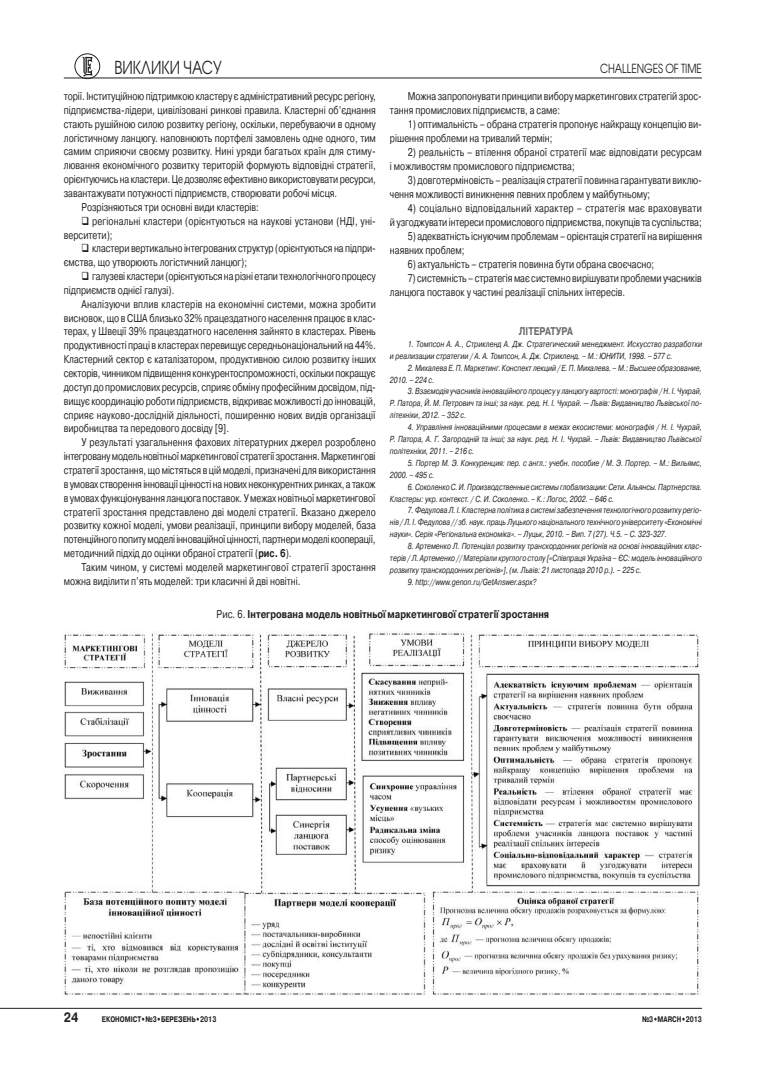
<style>
.page{position:relative;width:780px;height:1081px;background:#fff}
.page>*{position:absolute;margin:0;border:0;box-sizing:border-box;transform-origin:0 0}
.t1{font:17.75px "Avant Garde Gothic C";color:#231f20;scale:.79 1}
.t2{font:700 13.5px "Pragmatica C";color:#231f20;scale:.83 1}
.t3{font:12.5px "Avant Garde Gothic C";letter-spacing:-.005em;color:#231f20;scale:.8 1}
.t4{font:11.25px/14px "Pragmatica C";color:#231f20;scale:.77 1}
.t5{font:11.25px "Pragmatica C";letter-spacing:-.02em;color:#231f20;scale:.77 1}
.t6{font:11.25px "Pragmatica C";letter-spacing:.02em;color:#231f20;scale:.77 1}
.t7{font:700 11.25px "Pragmatica C";color:#231f20;scale:.8 1}
.t8{font:700 11.25px "Pragmatica C";color:#6c6d70;scale:.77 1}
.t9{font:italic 8.75px/11.9px "Pragmatica C";color:#231f20;scale:.77 1}
.t10{font:700 8.12px "Pragmatica C";color:#231f20;scale:.77 1}
.s1{font-weight:400}
.s2{font-weight:700}
</style>
<div class="page">
<hr style="left:64px;top:78px;width:638px;height:1px;background:#231f20">
<hr style="left:0;top:1008px;width:702px;height:1px;background:#231f20">
<svg style="left:82px;top:57px;width:10px;height:19px"></svg>
<div style="left:74px;top:53px;width:26px;height:26px;border:1px solid #231f20;border-radius:50%"></div>
<img style="left:64px;top:631px;width:637px;height:364px">
<h1 class="t1" style="left:114px;top:57px;width:137px">ВИКЛИКИ ЧАСУ</h1>
<p class="t3" style="left:600px;top:61px;width:129px">CHALLENGES OF TIME</p>
<p class="t4" style="left:390px;top:89px;width:406px;text-indent:18px">Можна запропонувати принципи вибору маркетингових стратегій зрос&shy;тання промислових підприємств, а саме:</p>
<p class="t4" style="left:390px;top:117px;width:406px;text-indent:18px">1) оптимальність – обрана стратегія пропонує найкращу концепцію ви&shy;рішення проблеми на тривалий термін;</p>
<p class="t4" style="left:390px;top:145px;width:406px;text-indent:18px">2) реальність – втілення обраної стратегії має відповідати ресурсам і можливостям промислового підприємства;</p>
<p class="t4" style="left:390px;top:173px;width:406px;text-indent:18px">3) довготерміновість – реалізація стратегії повинна гарантувати виклю&shy;чення можливості виникнення певних проблем у майбутньому;</p>
<p class="t4" style="left:390px;top:201px;width:406px;text-align:right">4) соціально відповідальний характер – стратегія має враховувати<br>й узгоджувати інтереси промислового підприємства, покупців та суспільства;</p>
<p class="t4" style="left:390px;top:229px;width:407px;text-indent:18px">5) адекватність існуючим проблемам – орієнтація стратегії на вирішення наявних проблем;</p>
<p class="t4" style="left:407px;top:257px;width:321px">6) актуальність – стратегія повинна бути обрана своєчасно;</p>
<p class="t4" style="left:390px;top:271px;width:406px;text-indent:18px">7) системність – стратегія має системно вирішувати проблеми учасників ланцюга поставок у частині реалізації спільних інтересів.</p>
<p class="t8" style="left:519px;top:325px;width:72px">ЛІТЕРАТУРА</p>
<p class="t9" style="left:390px;top:338px;width:407px;text-indent:18px">1. Томпсон А. А., Стрикленд А. Дж. Стратегический менеджмент. Искусство разработки и реализации стратегии / А. А. Томпсон, А. Дж. Стрикленд. – М.: ЮНИТИ, 1998. – 577 с.</p>
<p class="t9" style="left:390px;top:362px;width:406px;text-indent:18px">2. Михалева Е. П. Маркетинг. Конспект лекций / Е. П. Михалева. – М.: Высшее образование,<br>2010. – 224 с.</p>
<p class="t9" style="left:390px;top:385px;width:406px;text-align:justify;text-indent:18px">3. Взаємодія учасників інноваційного процесу у ланцюгу вартості: монографія / Н. І. Чухрай, Р. Патора, Й. М. Петрович та інші; за наук. ред. Н. І. Чухрай. — Львів: Видавництво Львівської по&shy;літехніки, 2012. – 352 с.</p>
<p class="t9" style="left:390px;top:421px;width:407px;text-align:justify;text-indent:18px">4. Управління інноваційними процесами в межах екосистеми: монографія / Н. І. Чухрай, Р. Патора, А. Г. Загородній та інші; за наук. ред. Н. І. Чухрай. – Львів: Видавництво Львівської політехніки, 2011. – 216 с.</p>
<p class="t9" style="left:390px;top:457px;width:406px;text-indent:18px">5. Портер М. Э. Конкуренция: пер. с англ.: учебн. пособие / М. Э. Портер. – М.: Вильямс,<br>2000. – 495 с.</p>
<p class="t9" style="left:390px;top:481px;width:406px;text-indent:18px">6. Соколенко С. И. Производственные системы глобализации: Сети. Альянсы. Партнерства.<br>Кластеры: укр. контекст. / С. И. Соколенко. – К.: Логос, 2002. – 646 с.</p>
<p class="t9" style="left:390px;top:504px;width:407px;text-align:justify;text-indent:18px">7. Федулова Л. І. Кластерна політика в системі забезпечення технологічного розвитку регіо&shy;нів / Л. І. Федулова // зб. наук. праць Луцького національного технічного університету «Економічні науки». Серія «Регіональна економіка». – Луцьк, 2010. – Вип. 7 (27). Ч.5. – С. 323-327.</p>
<p class="t9" style="left:390px;top:540px;width:406px;text-align:justify;text-indent:18px">8. Артеменко Л. Потенціал розвитку транскордонних регіонів на основі інноваційних клас&shy;терів / Л. Артеменко // Матеріали круглого столу [«Співпраця Україна – ЄС: модель інноваційного розвитку транскордонних регіонів»], (м. Львів: 21 листопада 2010 р.). – 225 с.</p>
<p class="t9" style="left:407px;top:576px;width:169px">9. http://www.genon.ru/GetAnswer.aspx?</p>
<p class="t7" style="left:216px;top:607px;width:417px"><span class="s1">Рис. 6.</span> ІНТЕГРОВАНА МОДЕЛЬ НОВІТНЬОЇ МАРКЕТИНГОВОЇ СТРАТЕГІЇ ЗРОСТАННЯ</p>
<p class="t4" style="left:64px;top:89px;width:407px">торії. Інституційною підтримкою кластеру є адміністративний ресурс регіону,</p>
<p class="t4" style="left:64px;top:103px;width:407px">підприємства-лідери, цивілізовані ринкові правила. Кластерні об’єднання</p>
<p class="t4" style="left:64px;top:117px;width:406px">стають рушійною силою розвитку регіону, оскільки, перебуваючи в одному</p>
<p class="t4" style="left:64px;top:131px;width:407px">логістичному ланцюгу. наповнюють портфелі замовлень одне одного, тим</p>
<p class="t4" style="left:64px;top:145px;width:406px">самим сприяючи своєму розвитку. Нині уряди багатьох країн для стиму-</p>
<p class="t4" style="left:64px;top:158px;width:407px">лювання економічного розвитку територій формують відповідні стратегії,</p>
<p class="t4" style="left:64px;top:172px;width:406px">орієнтуючись на кластери. Це дозволяє ефективно використовувати ресурси,</p>
<p class="t4" style="left:64px;top:186px;width:356px">завантажувати потужності підприємств, створювати робочі місця.</p>
<p class="t4" style="left:81px;top:200px;width:232px">Розрізняються три основні види кластерів:</p>
<p class="t4" style="left:92px;top:214px;width:370px">регіональні кластери (орієнтуються на наукові установи (НДІ, уні-</p>
<p class="t4" style="left:64px;top:228px;width:65px">верситети);</p>
<p class="t4" style="left:92px;top:242px;width:370px">кластери вертикально інтегрованих структур (орієнтуються на підпри-</p>
<p class="t4" style="left:64px;top:255px;width:239px">ємства, що утворюють логістичний ланцюг);</p>
<p class="t4" style="left:92px;top:269px;width:370px">галузеві кластери (орієнтуються на різні етапи технологічного процесу</p>
<p class="t4" style="left:64px;top:283px;width:145px">підприємств однієї галузі).</p>
<p class="t6" style="left:81px;top:298px;width:384px">Аналізуючи вплив кластерів на економічні системи, можна зробити</p>
<p class="t4" style="left:64px;top:311px;width:406px">висновок, що в США близько 32% працездатного населення працює в клас-</p>
<p class="t4" style="left:64px;top:325px;width:406px">терах, у Швеції 39% працездатного населення зайнято в кластерах. Рівень</p>
<p class="t4" style="left:64px;top:338px;width:406px">продуктивності праці в кластерах перевищує середньонаціональний на 44%.</p>
<p class="t4" style="left:64px;top:352px;width:407px">Кластерний сектор є каталізатором, продуктивною силою розвитку інших</p>
<p class="t4" style="left:64px;top:366px;width:406px">секторів, чинником підвищення конкурентоспроможності, оскільки покращує</p>
<p class="t4" style="left:64px;top:380px;width:406px">доступ до промислових ресурсів, сприяє обміну професійним досвідом, під-</p>
<p class="t4" style="left:64px;top:394px;width:406px">вищує координацію роботи підприємств, відкриває можливості до інновацій,</p>
<p class="t4" style="left:64px;top:408px;width:406px">сприяє науково-дослідній діяльності, поширенню нових видів організації</p>
<p class="t4" style="left:64px;top:422px;width:216px">виробництва та передового досвіду [9].</p>
<p class="t4" style="left:81px;top:435px;width:384px">У результаті узагальнення фахових літературних джерел розроблено</p>
<p class="t5" style="left:64px;top:450px;width:406px">інтегровану модель новітньої маркетингової стратегії зростання. Маркетингові</p>
<p class="t4" style="left:64px;top:463px;width:406px">стратегії зростання, що містяться в цій моделі, призначені для використання</p>
<p class="t4" style="left:64px;top:477px;width:406px">в умовах створення інновації цінності на нових неконкурентних ринках, а також</p>
<p class="t4" style="left:64px;top:491px;width:406px">в умовах функціонування ланцюга поставок. У межах новітньої маркетингової</p>
<p class="t4" style="left:64px;top:505px;width:406px">стратегії зростання представлено дві моделі стратегії. Вказано джерело</p>
<p class="t4" style="left:64px;top:518px;width:406px">розвитку кожної моделі, умови реалізації, принципи вибору моделей, база</p>
<p class="t5" style="left:64px;top:533px;width:406px">потенційного попиту моделі інноваційної цінності, партнери моделі кооперації,</p>
<p class="t4" style="left:64px;top:546px;width:297px">методичний підхід до оцінки обраної стратегії (<span class="s2">РИС. 6</span>).</p>
<p class="t6" style="left:81px;top:561px;width:384px">Таким чином, у системі моделей маркетингової стратегії зростання</p>
<p class="t4" style="left:64px;top:574px;width:309px">можна виділити п’ять моделей: три класичні й дві новітні.</p>
<p class="t2" style="left:64px;top:1010px;width:19px">24</p>
<p class="t10" style="left:102px;top:1015px;width:150px">ЕКОНОМIСТ•№3•БЕРЕЗЕНЬ•2013</p>
<p class="t10" style="left:642px;top:1015px;width:35px">№3•MARCH</p>
<p class="t10" style="left:681px;top:1015px;width:28px">•2013</p>
</div>
